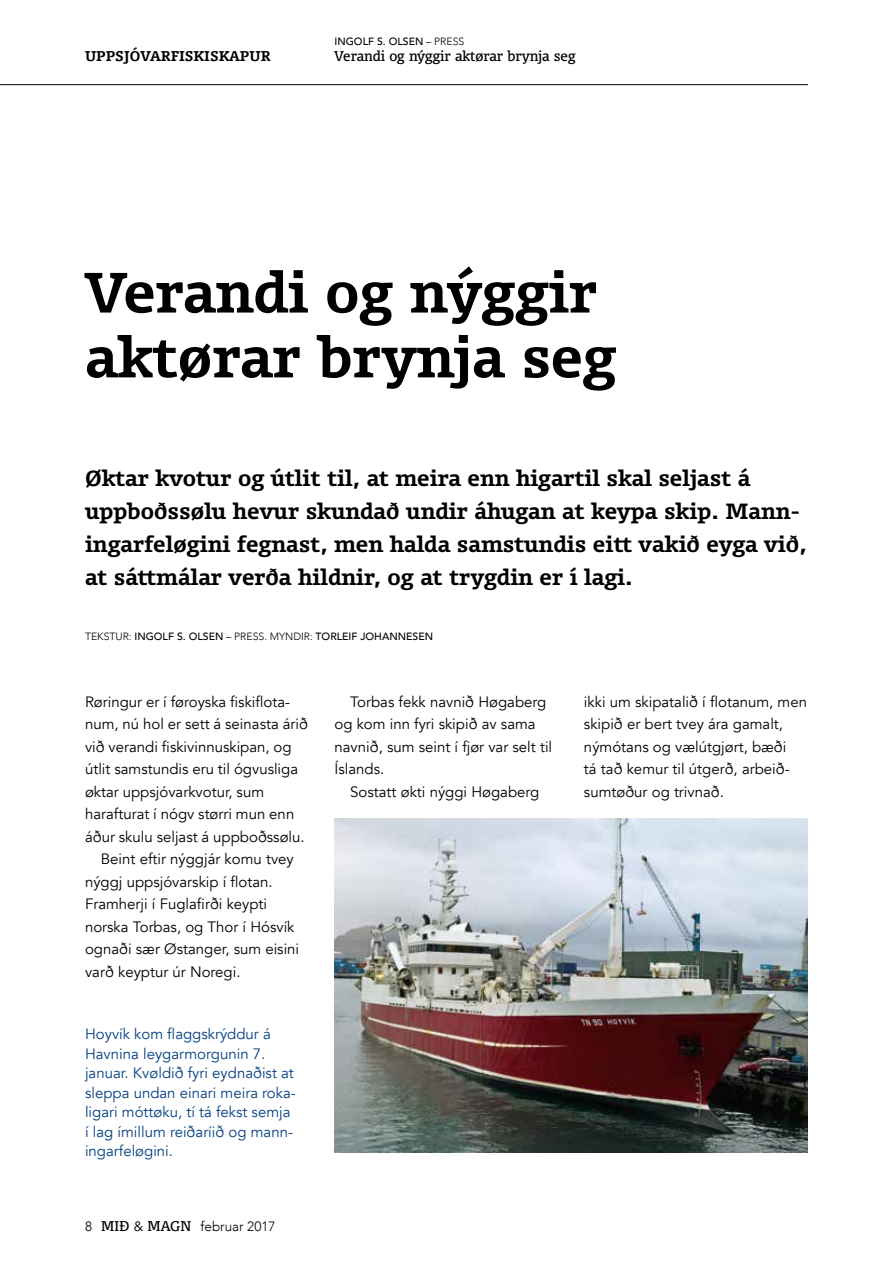
<style>
.page{position:relative;width:893px;height:1263px;background:#fff}
.page>*{position:absolute;margin:0;border:0;box-sizing:border-box;transform-origin:0 0}
.t1{font:54px/64.8px "FF Olsen TF Bold FB";color:#000}
.t2{font:21px/33px "FF Olsen TF Bold FB";color:#000}
.t3{font:15px/22.5px "Avenir";color:#000}
.t4{font:15px/19.5px "Avenir";color:#054181}
.t5{font:13.5px "FF Olsen TF Regular FB";color:#000}
.t6{font:300 13.5px "Avenir";color:#000}
.t7{font:13.5px "FF Olsen TF Bold FB";color:#000}
.t8{font:500 10.5px "Avenir";color:#000}
.s1{font-weight:300}
.s2{font-family:"FF Olsen TF Regular FB";font-weight:400}
.s3{font-weight:400}
</style>
<div class="page">
<hr style="left:0;top:84px;width:808px;height:1px;background:#000">
<img style="left:334px;top:819px;width:474px;height:333px">
<p class="t7" style="left:85px;top:47px;width:187px">UPPSJÓVARFISKISKAPUR</p>
<p class="t8" style="left:334px;top:32px;width:131px">INGOLF S. OLSEN <span class="s1">– PRESS</span></p>
<p class="t5" style="left:334px;top:48px;width:243px">Verandi og nýggir aktørar brynja seg</p>
<h1 class="t1" style="left:85px;top:259px;width:532px">Verandi og nýggir aktørar brynja seg</h1>
<p class="t2" style="left:85px;top:461px;width:723px">Øktar kvotur og útlit til, at meira enn higartil skal seljast á uppboðssølu hevur skundað undir áhugan at keypa skip. Mann&shy;ingarfeløgini fegnast, men halda samstundis eitt vakið eyga við, at sáttmálar verða hildnir, og at trygdin er í lagi.</p>
<p class="t8" style="left:85px;top:628px;width:350px"><span class="s1">TEKSTUR:</span> INGOLF S. OLSEN <span class="s1">– PRESS. MYNDIR:</span> TORLEIF JOHANNESEN</p>
<p class="t3" style="left:85px;top:690px;width:207px">Røringur er í føroyska fiskiflota-</p>
<p class="t3" style="left:85px;top:713px;width:224px">num, nú hol er sett á seinasta árið</p>
<p class="t3" style="left:85px;top:735px;width:208px">við verandi fiskivinnuskipan, og</p>
<p class="t3" style="left:85px;top:758px;width:215px">útlit samstundis eru til ógvusliga</p>
<p class="t3" style="left:85px;top:780px;width:181px">øktar uppsjóvarkvotur, sum</p>
<p class="t3" style="left:85px;top:803px;width:211px">harafturat í nógv størri mun enn</p>
<p class="t3" style="left:85px;top:825px;width:221px">áður skulu seljast á uppboðssølu.</p>
<p class="t3" style="left:101px;top:848px;width:195px">Beint eftir nýggjár komu tvey</p>
<p class="t3" style="left:85px;top:870px;width:189px">nýggj uppsjóvarskip í flotan.</p>
<p class="t3" style="left:85px;top:893px;width:184px">Framherji í Fuglafirði keypti</p>
<p class="t3" style="left:85px;top:915px;width:211px">norska Torbas, og Thor í Hósvík</p>
<p class="t3" style="left:85px;top:938px;width:216px">ognaði sær Østanger, sum eisini</p>
<p class="t3" style="left:85px;top:960px;width:157px">varð keyptur úr Noregi.</p>
<p class="t4" style="left:85px;top:1024px;width:212px">Hoyvík kom flaggskrýddur á<br>Havnina leygarmorgunin 7. januar. Kvøldið fyri eydnaðist at sleppa undan einari meira roka&shy;ligari móttøku, tí tá fekst semja í lag ímillum reiðaríið og mann&shy;ingarfeløgini.</p>
<p class="t6" style="left:85px;top:1218px;width:192px">8 <span class="s2">MIÐ</span> <span class="s3">&amp;</span> <span class="s2">MAGN</span> februar 2017</p>
<p class="t3" style="left:334px;top:690px;width:219px;text-indent:16px">Torbas fekk navnið Høgaberg og kom inn fyri skipið av sama navnið, sum seint í fjør var selt til<br>Íslands.</p>
<p class="t3" style="left:350px;top:780px;width:191px">Sostatt økti nýggi Høgaberg</p>
<p class="t3" style="left:584px;top:690px;width:225px">ikki um skipatalið í flotanum, men skipið er bert tvey ára gamalt, nýmótans og vælútgjørt, bæði<br>tá tað kemur til útgerð, arbeið&shy;sumtøður og trivnað.</p>
</div>
